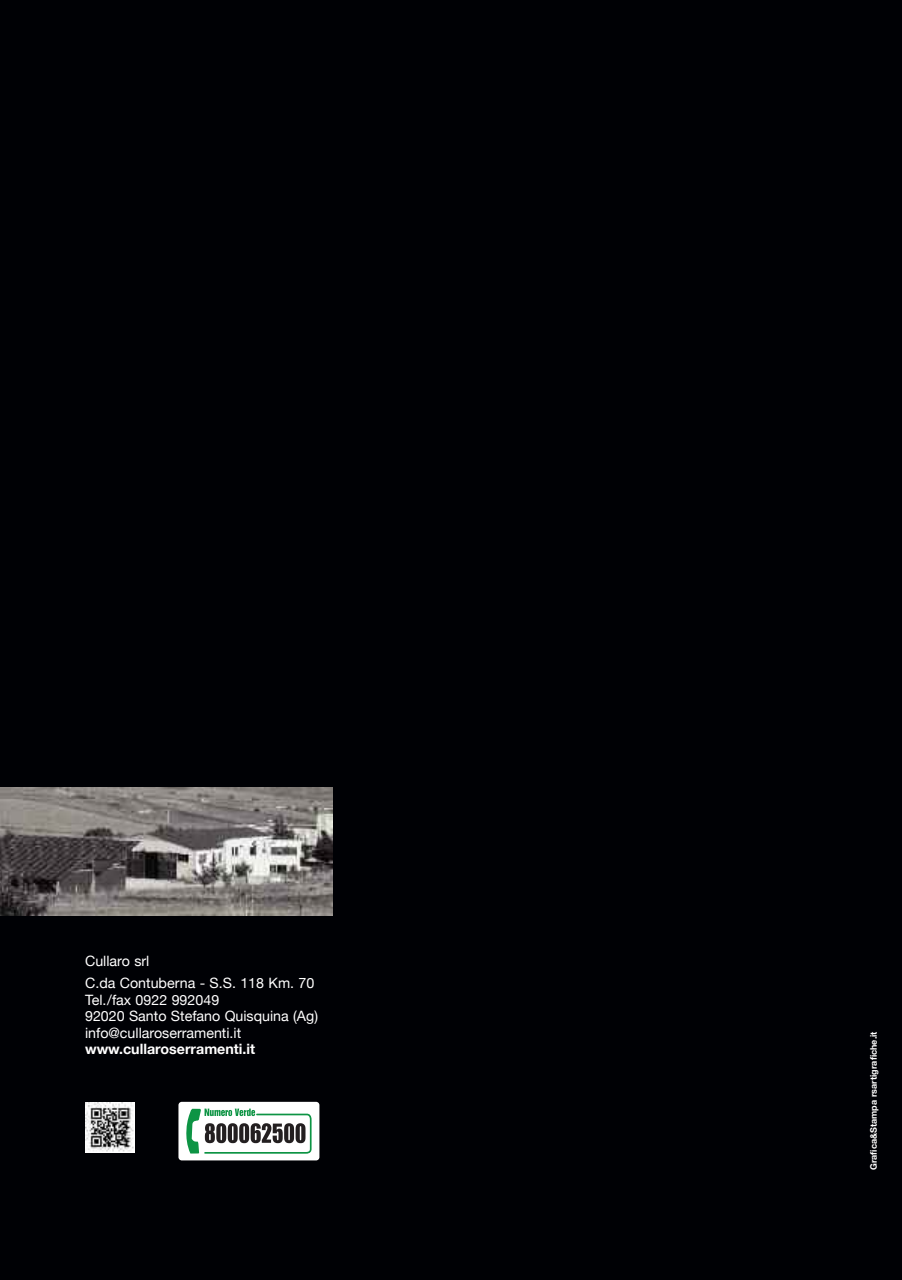
<style>
.page{position:relative;width:902px;height:1280px;background:#fff}
.page>*{position:absolute;margin:0;border:0;box-sizing:border-box;transform-origin:0 0}
.t1{font:14.25px/16.5px "Helvetica Neue";color:#fff}
.t2{font:700 14.25px "Helvetica Neue";color:#fff}
.t3{font:700 9px "Helvetica Neue";color:#fff}
</style>
<div class="page">
<div style="left:0;top:0;width:901px;height:1280px;background:#000105"></div>
<img style="left:0;top:787px;width:333px;height:128px">
<img style="left:85px;top:1103px;width:50px;height:49px">
<div style="left:178px;top:1102px;width:141px;height:58px;background:#fff;border-radius:3px"></div>
<svg style="left:186px;top:1108px;width:125px;height:46px"></svg>
<p class="t1" style="left:85px;top:949px;width:231px;line-height:22.5px">Cullaro srl<br>C.da Contuberna - S.S. 118 Km. 70</p>
<p class="t1" style="left:85px;top:991px;width:234px">Tel./fax 0922 992049<br>92020 Santo Stefano Quisquina (Ag) info@cullaroserramenti.it</p>
<p class="t2" style="left:85px;top:1040px;width:172px">www.cullaroserramenti.it</p>
<p class="t3" style="left:867px;top:1170px;width:140px;rotate:-90deg">Grafica&amp;Stampa rsartigrafiche.it</p>
</div>
